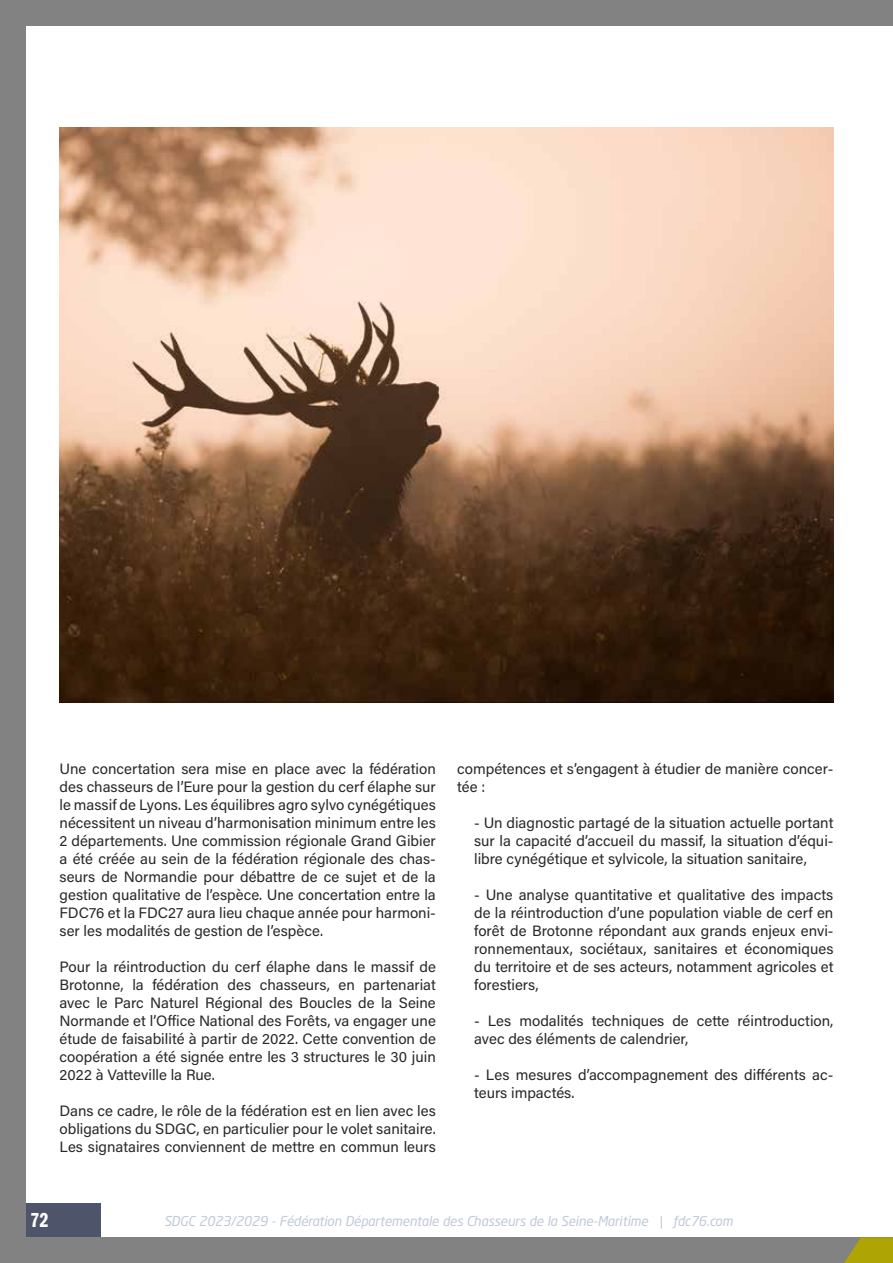
<style>
.page{position:relative;width:893px;height:1263px;background:#fff}
.page>*{position:absolute;margin:0;border:0;box-sizing:border-box;transform-origin:0 0}
.t1{font:21px "Franklin Gothic URW Com Dem";color:#fff}
.t2{font:15px/18px "Acumin Pro";color:#282827;text-align:justify}
.t3{font:italic 13.5px "Neo Sans W1 G";letter-spacing:-.01em;color:#c0cad9}
</style>
<div class="page">
<div style="left:0;top:1203px;width:100px;height:34px;background:#4e5469"></div>
<div style="left:0;top:1237px;width:893px;height:26px;background:#828282"></div>
<div style="left:0;top:0;width:893px;height:26px;background:#828282"></div>
<svg style="left:844px;top:1237px;width:49px;height:26px"></svg>
<div style="left:0;top:0;width:26px;height:1263px;background:#828282"></div>
<img style="left:60px;top:128px;width:773px;height:574px">
<p class="t2" style="left:60px;top:759px;width:378px">Une concertation sera mise en place avec la fédération des chasseurs de l’Eure pour la gestion du cerf élaphe sur le massif de Lyons. Les équilibres agro sylvo cynégétiques nécessitent un niveau d’harmonisation minimum entre les 2 départements. Une commission régionale Grand Gibier a été créée au sein de la fédération régionale des chas&shy;seurs de Normandie pour débattre de ce sujet et de la gestion qualitative de l’espèce. Une concertation entre la FDC76 et la FDC27 aura lieu chaque année pour harmoni&shy;ser les modalités de gestion de l’espèce.</p>
<p class="t2" style="left:60px;top:957px;width:378px">Pour la réintroduction du cerf élaphe dans le massif de Brotonne, la fédération des chasseurs, en partenariat avec le Parc Naturel Régional des Boucles de la Seine Normande et l’Office National des Forêts, va engager une étude de faisabilité à partir de 2022. Cette convention de coopération a été signée entre les 3 structures le 30 juin 2022 à Vatteville la Rue.</p>
<p class="t2" style="left:60px;top:1101px;width:378px">Dans ce cadre, le rôle de la fédération est en lien avec les obligations du SDGC, en particulier pour le volet sanitaire.<br>Les signataires conviennent de mettre en commun leurs</p>
<p class="t2" style="left:457px;top:759px;width:378px">compétences et s’engagent à étudier de manière concer&shy;tée :</p>
<p class="t2" style="left:474px;top:813px;width:361px">- Un diagnostic partagé de la situation actuelle portant sur la capacité d’accueil du massif, la situation d’équi&shy;libre cynégétique et sylvicole, la situation sanitaire,</p>
<p class="t2" style="left:474px;top:885px;width:361px">- Une analyse quantitative et qualitative des impacts de la réintroduction d’une population viable de cerf en forêt de Brotonne répondant aux grands enjeux envi&shy;ronnementaux, sociétaux, sanitaires et économiques du territoire et de ses acteurs, notamment agricoles et forestiers,</p>
<p class="t2" style="left:474px;top:1011px;width:361px">- Les modalités techniques de cette réintroduction, avec des éléments de calendrier,</p>
<p class="t2" style="left:474px;top:1065px;width:361px">- Les mesures d’accompagnement des différents ac&shy;teurs impactés.</p>
<h1 class="t1" style="left:31px;top:1206px;width:19px">72</h1>
<p class="t3" style="left:164px;top:1213px;width:570px">SDGC 2023/2029 - Fédération Départementale des Chasseurs de la Seine-Maritime | fdc76.com</p>
</div>
